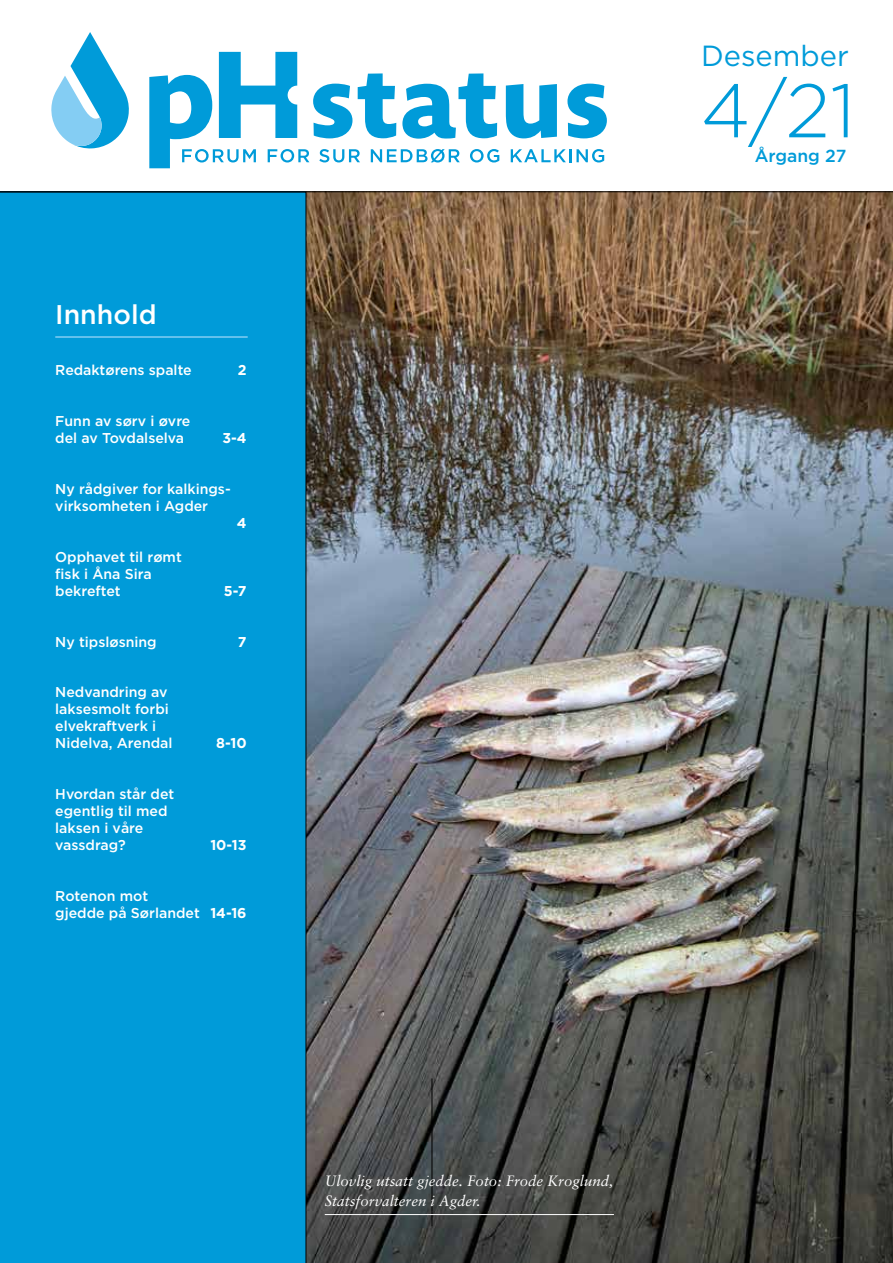
<style>
.page{position:relative;width:893px;height:1263px;background:#fff}
.page>*{position:absolute;margin:0;border:0;box-sizing:border-box;transform-origin:0 0}
.t1{font:300 75.75px "Gotham";color:#009bd9}
.t2{font:29.1px "Gotham";color:#009bd9}
.t3{font:500 27px "Gotham";color:#fff}
.t4{font:500 17.4px "Gotham";color:#009bd9}
.t5{font:italic 15px/19.5px "Sabon";color:#fff}
.t6{font:500 14.25px/17px "Gotham";color:#fff}
.t7{font:700 14.25px "Gotham";color:#fff}
.s1{font-weight:700}
</style>
<div class="page">
<img style="left:306px;top:192px;width:587px;height:1071px">
<hr style="left:432px;top:1078px;width:1px;height:148px;background:#000">
<div style="left:0;top:192px;width:306px;height:1071px;background:#009bd9"></div>
<svg style="left:51px;top:32px;width:78px;height:117px"></svg>
<svg style="left:506px;top:84px;width:51px;height:54px"></svg>
<svg style="left:567px;top:84px;width:40px;height:54px"></svg>
<svg style="left:149px;top:52px;width:350px;height:116px"></svg>
<svg style="left:511px;top:149px;width:93px;height:13px"></svg>
<hr style="left:55px;top:336px;width:193px;height:2px;background:#84cdf3">
<hr style="left:325px;top:1214px;width:289px;height:1px;background:#fff">
<hr style="left:0;top:191px;width:893px;height:1px;background:#000">
<h3 class="t3" style="left:55px;top:300px;width:103px">Innhold</h3>
<p class="t6" style="left:55px;top:361px;width:138px">Redaktørens spalte</p>
<p class="t7" style="left:238px;top:362px;width:10px">2</p>
<p class="t6" style="left:55px;top:412px;width:137px">Funn av sørv i øvre del av Tovdalselva</p>
<p class="t7" style="left:222px;top:430px;width:26px">3-4</p>
<p class="t6" style="left:55px;top:480px;width:177px">Ny rådgiver for kalkings&shy;virksomheten i Agder</p>
<p class="t7" style="left:237px;top:515px;width:11px">4</p>
<p class="t6" style="left:55px;top:548px;width:128px">Opphavet til rømt fisk i Åna Sira bekreftet</p>
<p class="t7" style="left:224px;top:582px;width:24px">5-7</p>
<p class="t6" style="left:55px;top:633px;width:103px">Ny tipsløsning</p>
<p class="t7" style="left:238px;top:633px;width:10px">7</p>
<p class="t6" style="left:55px;top:683px;width:119px">Nedvandring av laksesmolt forbi elvekraftverk i<br>Nidelva, Arendal</p>
<p class="t7" style="left:216px;top:735px;width:32px">8-10</p>
<p class="t6" style="left:55px;top:785px;width:121px">Hvordan står det egentlig til med laksen i våre vassdrag?</p>
<p class="t7" style="left:210px;top:837px;width:38px">10-13</p>
<p class="t6" style="left:55px;top:887px;width:193px">Rotenon mot<br>gjedde på Sørlandet <span class="s1">14-16</span></p>
<h2 class="t2" style="left:701px;top:40px;width:149px">Desember</h2>
<h1 class="t1" style="left:700px;top:69px;width:157px">4/21</h1>
<p class="t4" style="left:755px;top:146px;width:93px">Årgang 27</p>
<p class="t5" style="left:325px;top:1171px;width:290px">Ulovlig utsatt gjedde. Foto: Frode Kroglund,<br>Statsforvalteren i Agder.</p>
</div>
